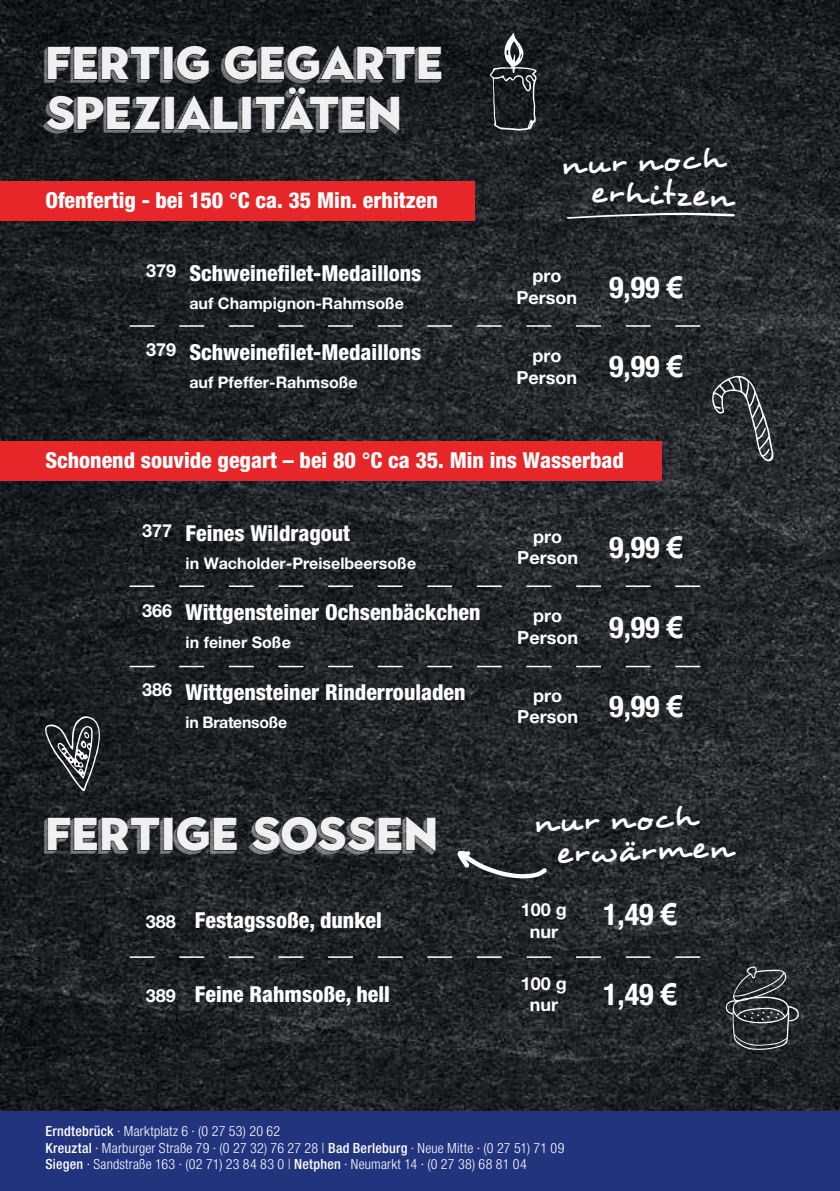
<style>
.page{position:relative;width:840px;height:1191px;background:#fff}
.page>*{position:absolute;margin:0;border:0;box-sizing:border-box;transform-origin:0 0}
.t1{font:46px/50px "Town 31 Dim Black L";color:#fff}
.t2{font:34px/31.6px "Desyrel";color:#fff}
.t3{font:700 condensed 30px "Helvetica Neue LT Pro";color:#fff}
.t4{font:800 condensed 22px "Helvetica Neue LT Pro";color:#fff}
.t5{font:800 condensed 22px "Helvetica Neue";color:#fff}
.t6{font:700 18px/21.6px "Helvetica Neue LT Pro";color:#fff}
.t7{font:700 16px "Helvetica Neue LT Pro";color:#fff}
.t8{font:700 16px "Helvetica Neue LT Pro";letter-spacing:-.02em;color:#fff}
.t9{font:300 condensed 14px/16.8px "Helvetica Neue LT Std";letter-spacing:.015em;color:#fff}
.s1{font-weight:700;font-stretch:normal;font-size:18px}
.s2{font-family:"Arial";font-stretch:normal}
.s3{font-weight:500}
</style>
<div class="page">
<img style="left:0;top:0;width:839px;height:1111px">
<svg style="left:725px;top:966px;width:73px;height:84px;background:#3d4044"></svg>
<svg style="left:130px;top:585px;width:569px;height:2px"></svg>
<svg style="left:130px;top:666px;width:569px;height:1px"></svg>
<svg style="left:130px;top:956px;width:569px;height:2px"></svg>
<svg style="left:130px;top:325px;width:569px;height:2px"></svg>
<div style="left:0;top:181px;width:474px;height:40px;background:#e62629"></div>
<div style="left:0;top:441px;width:661px;height:39px;background:#e62629"></div>
<svg style="left:566px;top:213px;width:168px;height:6px"></svg>
<svg style="left:43px;top:716px;width:58px;height:75px;background:#414448"></svg>
<svg style="left:709px;top:372px;width:66px;height:92px;background:#3d4044"></svg>
<div style="left:0;top:1111px;width:839px;height:80px;background:#23347f"></div>
<svg style="left:489px;top:33px;width:47px;height:98px;background:#3a3d41"></svg>
<svg style="left:457px;top:851px;width:89px;height:27px"></svg>
<h1 class="t1" style="left:45px;top:40px;width:400px">FERTIG GEGARTE<br>SPEZIALITÄTEN</h1>
<p class="t5" style="left:45px;top:187px;width:394px">Ofenfertig - bei 150 °C ca. 35 Min. erhitzen</p>
<p class="t4" style="left:146px;top:259px;width:277px"><sup>379</sup> Schweinefilet-Medaillons</p>
<p class="t7" style="left:189px;top:293px;width:216px">auf Champignon-Rahmsoße</p>
<p class="t4" style="left:146px;top:339px;width:277px"><sup>379</sup> Schweinefilet-Medaillons</p>
<p class="t7" style="left:189px;top:372px;width:170px">auf Pfeffer-Rahmsoße</p>
<h2 class="t2" style="left:559px;top:148px;width:163px;rotate:-2deg">nur noch</h2>
<h2 class="t2" style="left:590px;top:176px;width:142px;rotate:2deg">erhitzen</h2>
<p class="t6" style="left:516px;top:265px;width:168px;text-indent:16px">pro<br>Person <sup>9,99</sup> <sup>€</sup></p>
<p class="t6" style="left:516px;top:344px;width:168px;text-indent:16px">pro<br>Person <sup>9,99</sup> <sup>€</sup></p>
<p class="t5" style="left:45px;top:446px;width:579px">Schonend souvide gegart – bei 80 °C ca 35. Min ins Wasserbad</p>
<p class="t4" style="left:142px;top:519px;width:209px"><sup>377</sup> Feines Wildragout</p>
<p class="t7" style="left:185px;top:553px;width:232px">in Wacholder-Preiselbeersoße</p>
<p class="t4" style="left:142px;top:599px;width:339px"><sup>366</sup> Wittgensteiner Ochsenbäckchen</p>
<p class="t7" style="left:185px;top:633px;width:107px">in feiner Soße</p>
<p class="t4" style="left:142px;top:678px;width:325px"><sup>386</sup> Wittgensteiner Rinderrouladen</p>
<p class="t8" style="left:185px;top:712px;width:103px">in Bratensoße</p>
<p class="t6" style="left:517px;top:525px;width:168px;text-indent:16px">pro<br>Person <sup>9,99</sup> <sup>€</sup></p>
<p class="t6" style="left:517px;top:604px;width:168px;text-indent:16px">pro<br>Person <sup>9,99</sup> <sup>€</sup></p>
<p class="t6" style="left:517px;top:684px;width:168px;text-indent:16px">pro<br>Person <sup>9,99</sup> <sup>€</sup></p>
<h1 class="t1" style="left:45px;top:811px;width:394px">FERTIGE SOSSEN</h1>
<h2 class="t2" style="left:554px;top:805px;width:176px;text-indent:-22px;rotate:-2deg">nur noch erwärmen</h2>
<p class="t4" style="left:146px;top:907px;width:237px"><span class="s1">388</span> Festagssoße, dunkel</p>
<p class="t6" style="left:520px;top:898px;width:48px;text-align:center">100 g nur</p>
<h3 class="t3" style="left:603px;top:896px;width:76px">1,49 <span class="s2">€</span></h3>
<p class="t4" style="left:146px;top:980px;width:245px"><span class="s1">389</span> Feine Rahmsoße, hell</p>
<p class="t6" style="left:520px;top:972px;width:48px;text-align:center">100 g nur</p>
<h3 class="t3" style="left:603px;top:976px;width:76px">1,49 <span class="s2">€</span></h3>
<p class="t9" style="left:45px;top:1122px;width:520px"><span class="s3">Erndtebrück</span> · Marktplatz 6 · (0 27 53) 20 62<br><span class="s3">Kreuztal</span> · Marburger Straße 79 · (0 27 32) 76 27 28 | <span class="s3">Bad Berleburg</span> · Neue Mitte · (0 27 51) 71 09<br><span class="s3">Siegen</span> · Sandstraße 163 · (02 71) 23 84 83 0 | <span class="s3">Netphen</span> · Neumarkt 14 · (0 27 38) 68 81 04</p>
</div>
